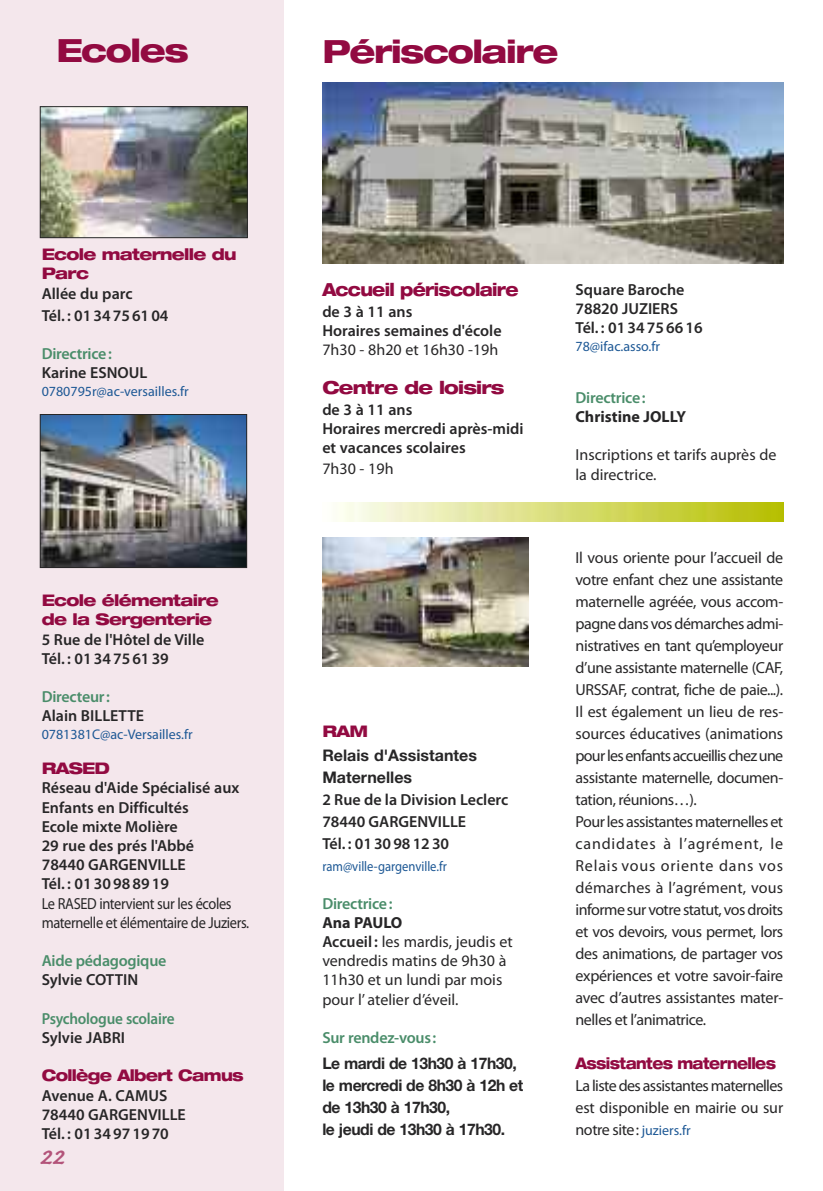
<style>
.page{position:relative;width:823px;height:1191px;background:#fff}
.page>*{position:absolute;margin:0;border:0;box-sizing:border-box;transform-origin:0 0}
.t1{font:800 expanded 32px "Helvetica Neue LT Std";letter-spacing:-.045em;color:#920a41}
.t2{font:700 30px "Caflisch Script Pro";color:#b3547a}
.t3{font:800 expanded 18px "Helvetica Neue LT Std";letter-spacing:-.045em;color:#920a41;scale:.9 1}
.t4{font:800 expanded 18px "Helvetica Neue LT Std";letter-spacing:-.045em;color:#920a41}
.t5{font:16px/22px "Myriad Pro";letter-spacing:-.025em;color:#272627}
.t6{font:600 16px/19.2px "Myriad Pro";color:#272627}
.t7{font:16px/19.2px "Myriad Pro";color:#272627}
.t8{font:700 16px/22px "Helvetica Neue LT Std";letter-spacing:-.03em;color:#272627}
.t9{font:600 16px "Myriad Pro";letter-spacing:-.015em;color:#4a8d6a}
.t10{font:16px/19.2px "Myriad Pro";letter-spacing:-.025em;color:#272627;scale:.9 1}
.t11{font:800 expanded 16px/19.2px "Helvetica Neue LT Std";letter-spacing:-.045em;color:#920a41}
.t12{font:700 16px/22px "Helvetica Neue LT Std";color:#272627}
.t13{font:800 expanded 16px "Helvetica Neue LT Std";letter-spacing:-.045em;color:#920a41;scale:.85 1}
.t14{font:600 16px "Myriad Pro";letter-spacing:-.015em;color:#4a8d6a;scale:.95 1}
.t15{font:800 expanded 16px "Helvetica Neue LT Std";letter-spacing:-.045em;color:#920a41;scale:.95 1}
.t16{font:700 16px "Myriad Pro";color:#272627}
.t17{font:14px "Myriad Pro";color:#1d5895}
.t18{font:14px "Myriad Pro";color:#1d5895;scale:.9 1}
.s1{font-weight:700}
.s2{font-weight:600}
.s3{font-size:14px;color:#1d5895}
</style>
<div class="page">
<div style="left:0;top:0;width:283px;height:1191px;background:#f4e7ec"></div>
<img style="left:323px;top:538px;width:205px;height:128px">
<img style="left:322px;top:82px;width:460px;height:181px">
<img style="left:42px;top:416px;width:203px;height:150px">
<div style="left:40px;top:414px;width:207px;height:154px;border:1px solid #272627"></div>
<img style="left:42px;top:108px;width:204px;height:128px">
<div style="left:40px;top:106px;width:208px;height:132px;border:1px solid #272627"></div>
<img style="left:335px;top:502px;width:447px;height:20px">
<h1 class="t1" style="left:56px;top:38px;width:134px">Ecoles</h1>
<h1 class="t1" style="left:322px;top:39px;width:237px">Périscolaire</h1>
<p class="t11" style="left:42px;top:246px;width:196px">Ecole maternelle du<br>Parc</p>
<p class="t6" style="left:42px;top:283px;width:128px;line-height:22.2px">Allée du parc<br>Tél. : 0134756104</p>
<p class="t9" style="left:42px;top:347px;width:72px">Directrice:</p>
<p class="t6" style="left:42px;top:364px;width:107px">Karine ESNOUL</p>
<p class="t17" style="left:42px;top:386px;width:148px">0780795r@ac-versailles.fr</p>
<p class="t11" style="left:42px;top:591px;width:178px">Ecole élémentaire de la Sergenterie</p>
<p class="t6" style="left:42px;top:631px;width:164px">5 Rue de l'Hôtel de Ville<br>Tél. : 0134756139</p>
<p class="t9" style="left:42px;top:691px;width:70px">Directeur:</p>
<p class="t6" style="left:42px;top:707px;width:104px">Alain BILLETTE</p>
<p class="t17" style="left:42px;top:729px;width:152px">0781381C@ac-Versailles.fr</p>
<p class="t11" style="left:42px;top:759px;width:70px">RASED</p>
<p class="t6" style="left:42px;top:779px;width:199px">Réseau d'Aide Spécialisé aux<br>Enfants en Difficultés<br>Ecole mixte Molière<br>29 rue des prés l'Abbé<br>78440 GARGENVILLE<br>Tél. : 0130988919</p>
<p class="t10" style="left:42px;top:895px;width:232px">Le RASED intervient sur les écoles maternelle et élémentaire de Juziers.</p>
<p class="t9" style="left:42px;top:955px;width:126px">Aide pédagogique</p>
<p class="t6" style="left:42px;top:971px;width:98px">Sylvie COTTIN</p>
<p class="t14" style="left:42px;top:1012px;width:141px">Psychologue scolaire</p>
<p class="t6" style="left:42px;top:1029px;width:85px">Sylvie JABRI</p>
<p class="t15" style="left:42px;top:1069px;width:214px">Collège Albert Camus</p>
<p class="t6" style="left:42px;top:1087px;width:145px">Avenue A. CAMUS<br>78440 GARGENVILLE<br>Tél. : 0134971970</p>
<h2 class="t2" style="left:39px;top:1135px;width:26px">22</h2>
<p class="t3" style="left:322px;top:282px;width:219px">Accueil périscolaire</p>
<p class="t6" style="left:322px;top:303px;width:181px">de 3 à 11 ans<br>Horaires semaines d'école</p>
<p class="t7" style="left:322px;top:341px;width:177px">7h30 - 8h20 et 16h30 -19h</p>
<p class="t4" style="left:322px;top:381px;width:184px">Centre de loisirs</p>
<p class="t6" style="left:322px;top:401px;width:203px">de 3 à 11 ans<br>Horaires mercredi après-midi et vacances scolaires</p>
<p class="t5" style="left:322px;top:458px;width:73px">7h30 - 19h</p>
<p class="t11" style="left:322px;top:722px;width:47px">RAM</p>
<p class="t12" style="left:322px;top:745px;width:156px">Relais d'Assistantes<br>Maternelles</p>
<p class="t6" style="left:322px;top:790px;width:187px;line-height:22px">2 Rue de la Division Leclerc<br>78440 GARGENVILLE<br>Tél. : 0130981230</p>
<p class="t18" style="left:322px;top:861px;width:140px">ram@ville-gargenville.fr</p>
<p class="t9" style="left:322px;top:897px;width:72px">Directrice:</p>
<p class="t7" style="left:322px;top:914px;width:192px"><span class="s1">Ana PAULO<br></span><span class="s2">Accueil :</span> les mardis, jeudis et vendredis matins de 9h30 à<br>11h30 et un lundi par mois pour l’ atelier d’éveil.</p>
<p class="t9" style="left:322px;top:1031px;width:115px">Sur rendez-vous:</p>
<p class="t8" style="left:322px;top:1053px;width:202px">Le mardi de 13h30 à 17h30, le mercredi de 8h30 à 12h et de 13h30 à 17h30,<br>le jeudi de 13h30 à 17h30.</p>
<p class="t6" style="left:575px;top:281px;width:129px">Square Baroche<br>78820 JUZIERS<br>Tél. : 0134756616</p>
<p class="t17" style="left:575px;top:341px;width:86px">78@ifac.asso.fr</p>
<p class="t9" style="left:575px;top:391px;width:72px">Directrice:</p>
<p class="t16" style="left:575px;top:411px;width:112px">Christine JOLLY</p>
<p class="t7" style="left:575px;top:447px;width:202px">Inscriptions et tarifs auprès de la directrice.</p>
<p class="t5" style="left:575px;top:548px;width:209px">Il vous oriente pour l’accueil de votre enfant chez une assistante maternelle agréée, vous accom&shy;pagnedans vosdémarches admi&shy;nistratives en tant qu’employeur d’une assistante maternelle (CAF,<br>URSSAF, contrat, fiche de paie...).<br>Il est également un lieu de res&shy;sources éducatives (animations pourlesenfantsaccueillischezune assistante maternelle, documen&shy;tation, réunions…).<br>Pourles assistantesmaternelleset candidates à l’agrément, le<br>Relais vous oriente dans vos démarches à l’agrément, vous informesur votrestatut, vosdroits et vos devoirs, vous permet, lors des animations, de partager vos expériences et votre savoir-faire avec d’autres assistantes mater&shy;nelles et l’animatrice.</p>
<p class="t13" style="left:575px;top:1057px;width:237px">Assistantes maternelles</p>
<p class="t5" style="left:575px;top:1076px;width:209px;text-align:justify">Lalistedesassistantesmaternelles est disponible en mairie ou sur notre site: <span class="s3">juziers.fr</span></p>
</div>
